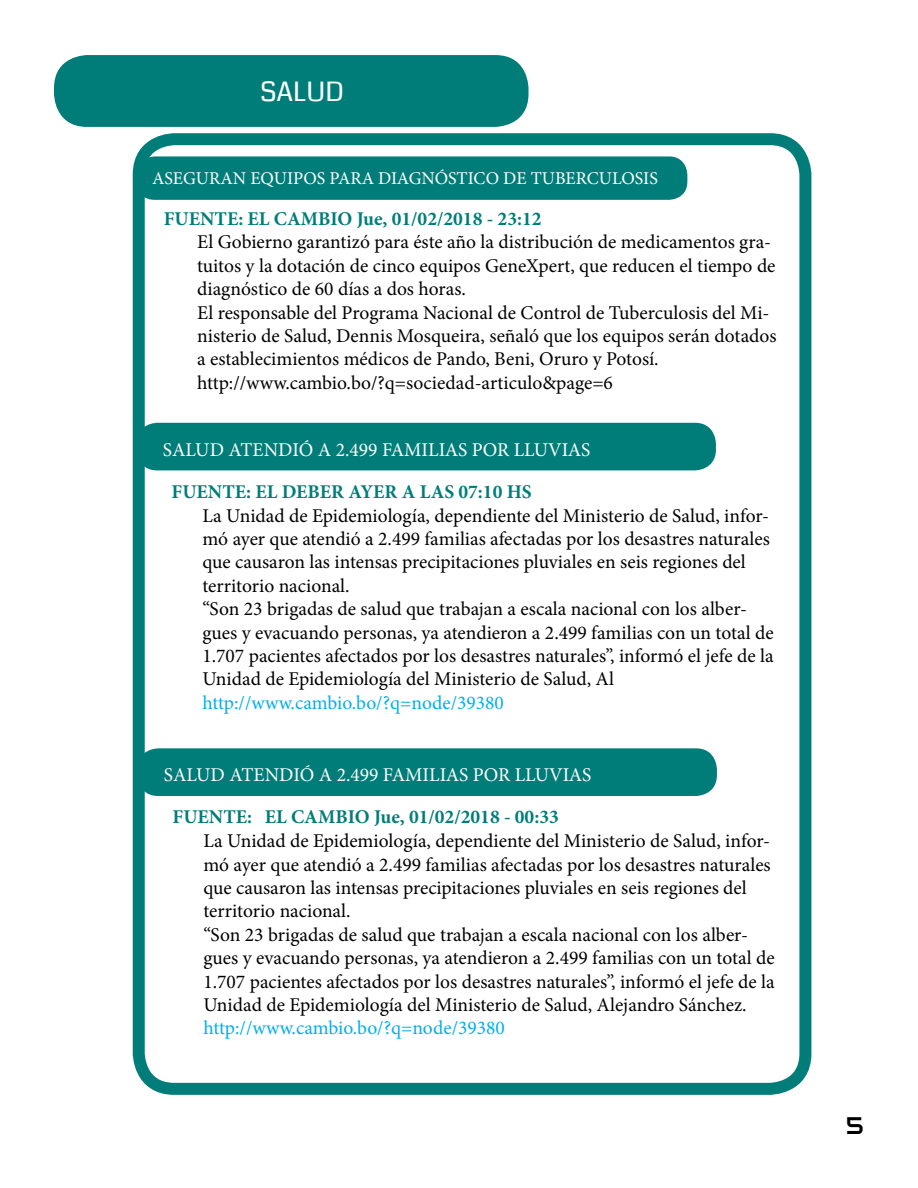
<style>
.page{position:relative;width:918px;height:1188px;background:#fff}
.page>*{position:absolute;margin:0;border:0;box-sizing:border-box;transform-origin:0 0}
.t1{font:27px "Coda";color:#fff}
.t2{font:24px "Audiowide";color:#000}
.t3{font:19.5px/23.4px "Minion Pro";color:#000}
.t4{font:700 19.5px "Minion Pro";color:#007d79}
.t5{font:19.5px "Minion Pro";color:#fff}
.t6{font:19.5px "Minion Pro";color:#00aeef}
.t7{font:18px "Minion Pro";color:#fff}
.s1{color:#fff}
</style>
<div class="page">
<div style="left:133px;top:133px;width:678px;height:962px;border:12px solid #007d79;border-radius:35px"></div>
<div style="left:136px;top:156px;width:551px;height:44px;background:#007d79;border-radius:18px"></div>
<div style="left:136px;top:423px;width:580px;height:47px;background:#007d79;border-radius:21px"></div>
<div style="left:137px;top:748px;width:580px;height:48px;background:#007d79;border-radius:21px"></div>
<div style="left:54px;top:55px;width:475px;height:72px;background:#007d79;border-radius:33px"></div>
<p class="t1" style="left:260px;top:73px;width:85px">SALUD</p>
<p class="t7" style="left:152px;top:166px;width:507px">ASEGURAN EQUIPOS PARA DIAGNÓSTICO DE TUBERCULOSIS</p>
<p class="t4" style="left:164px;top:205px;width:379px">FUENTE: EL CAMBIO Jue, 01/02/2018 - 23:12</p>
<p class="t3" style="left:197px;top:231px;width:580px">El Gobierno garantizó para éste año la distribución de medicamentos gra&shy;tuitos y la dotación de cinco equipos GeneXpert, que reducen el tiempo de diagnóstico de 60 días a dos horas.</p>
<p class="t3" style="left:197px;top:301px;width:581px">El responsable del Programa Nacional de Control de Tuberculosis del Mi&shy;nisterio de Salud, Dennis Mosqueira, señaló que los equipos serán dotados a establecimientos médicos de Pando, Beni, Oruro y Potosí.</p>
<p class="t3" style="left:197px;top:371px;width:417px">http://www.cambio.bo/?q=sociedad-articulo&amp;page=6</p>
<p class="t5" style="left:163px;top:436px;width:429px">SALUD ATENDIÓ A 2.499 FAMILIAS POR LLUVIAS</p>
<p class="t4" style="left:172px;top:478px;width:362px">FUENTE: EL DEBER AYER A LAS 07:10 HS</p>
<p class="t3" style="left:202px;top:504px;width:569px">La Unidad de Epidemiología, dependiente del Ministerio de Salud, infor&shy;mó ayer que atendió a 2.499 familias afectadas por los desastres naturales que causaron las intensas precipitaciones pluviales en seis regiones del territorio nacional.</p>
<p class="t3" style="left:202px;top:597px;width:573px">“Son 23 brigadas de salud que trabajan a escala nacional con los alber&shy;gues y evacuando personas, ya atendieron a 2.499 familias con un total de 1.707 pacientes afectados por los desastres naturales”, informó el jefe de la Unidad de Epidemiología del Ministerio de Salud, Al<span class="s1">ejandro Sánchez.</span></p>
<p class="t6" style="left:202px;top:690px;width:303px">http://www.cambio.bo/?q=node/39380</p>
<p class="t5" style="left:164px;top:762px;width:429px">SALUD ATENDIÓ A 2.499 FAMILIAS POR LLUVIAS</p>
<p class="t4" style="left:173px;top:803px;width:388px">FUENTE: EL CAMBIO Jue, 01/02/2018 - 00:33</p>
<p class="t3" style="left:203px;top:829px;width:569px">La Unidad de Epidemiología, dependiente del Ministerio de Salud, infor&shy;mó ayer que atendió a 2.499 familias afectadas por los desastres naturales que causaron las intensas precipitaciones pluviales en seis regiones del territorio nacional.</p>
<p class="t3" style="left:203px;top:923px;width:573px">“Son 23 brigadas de salud que trabajan a escala nacional con los alber&shy;gues y evacuando personas, ya atendieron a 2.499 familias con un total de 1.707 pacientes afectados por los desastres naturales”, informó el jefe de la Unidad de Epidemiología del Ministerio de Salud, Alejandro Sánchez.</p>
<p class="t6" style="left:203px;top:1015px;width:303px">http://www.cambio.bo/?q=node/39380</p>
<p class="t2" style="left:846px;top:1110px;width:19px">5</p>
</div>
